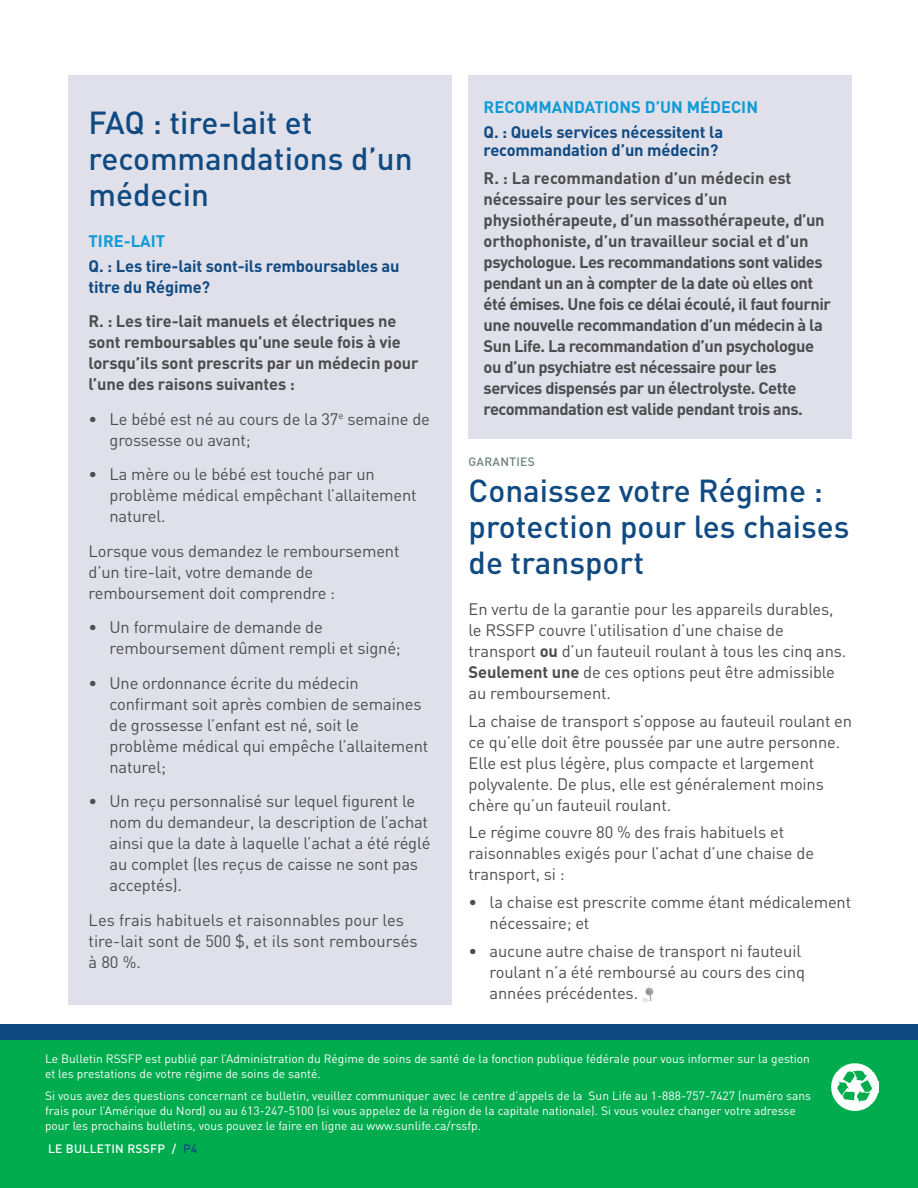
<style>
.page{position:relative;width:918px;height:1188px;background:#fff}
.page>*{position:absolute;margin:0;border:0;box-sizing:border-box;transform-origin:0 0}
.t1{font:500 31.5px/36px "DIN";color:#104a82}
.t2{font:16.5px/21px "DIN";letter-spacing:-.01em;color:#4d4d4f}
.t3{font:700 16.5px/21px "DIN";letter-spacing:-.03em;color:#4d4d4f}
.t4{font:700 16.5px/21px "DIN";letter-spacing:-.01em;color:#4d4d4f}
.t5{font:700 16.5px/21px "DIN";letter-spacing:-.01em;color:#104a82}
.t6{font:700 16.5px "DIN";color:#109ad6}
.t7{font:12px/15px "DIN";color:#fff}
.t8{font:500 12px "DIN";letter-spacing:.025em;color:#fff}
.t9{font:500 12px "DIN";letter-spacing:.025em;color:#6d8080}
.s1{font-weight:700}
.s2{color:#104a82}
</style>
<div class="page">
<div style="left:0;top:1040px;width:918px;height:148px;background:#00ac4e"></div>
<div style="left:0;top:1024px;width:918px;height:16px;background:#104a82"></div>
<img style="left:832px;top:1064px;width:46px;height:46px">
<div style="left:68px;top:75px;width:384px;height:929px;background:#dfe0e9"></div>
<div style="left:469px;top:75px;width:383px;height:363px;background:#dfe0e9"></div>
<img style="left:642px;top:987px;width:12px;height:15px">
<h1 class="t1" style="left:89px;top:103px;width:326px">FAQ : tire-lait et recommandations d’un médecin</h1>
<p class="t6" style="left:89px;top:230px;width:78px">Tire-lait</p>
<p class="t5" style="left:89px;top:254px;width:313px">Q. : Les tire-lait sont-ils remboursables au titre du Régime?</p>
<p class="t4" style="left:89px;top:310px;width:332px">R. : Les tire-lait manuels et électriques ne sont remboursables qu’une seule fois à vie lorsqu’ils sont prescrits par un médecin pour l’une des raisons suivantes :</p>
<p class="t2" style="left:110px;top:408px;width:322px;text-indent:-21px">• Le bébé est né au cours de la 37<sup>e</sup> semaine de grossesse ou avant;</p>
<p class="t2" style="left:110px;top:463px;width:309px;text-indent:-21px">• La mère ou le bébé est touché par un problème médical empêchant l’allaitement naturel.</p>
<p class="t2" style="left:89px;top:540px;width:313px">Lorsque vous demandez le remboursement d’un tire-lait, votre demande de remboursement doit comprendre :</p>
<p class="t2" style="left:110px;top:616px;width:293px;text-indent:-21px">• Un formulaire de demande de remboursement dûment rempli et signé;</p>
<p class="t2" style="left:110px;top:672px;width:320px;text-indent:-21px">• Une ordonnance écrite du médecin confirmant soit après combien de semaines de grossesse l’enfant est né, soit le problème médical qui empêche l’allaitement naturel;</p>
<p class="t2" style="left:110px;top:790px;width:323px;text-indent:-21px">• Un reçu personnalisé sur lequel figurent le nom du demandeur, la description de l’achat ainsi que la date à laquelle l’achat a été réglé au complet (les reçus de caisse ne sont pas acceptés).</p>
<p class="t2" style="left:89px;top:909px;width:331px">Les frais habituels et raisonnables pour les tire-lait sont de 500 $, et ils sont remboursés à 80 %.</p>
<p class="t6" style="left:484px;top:96px;width:276px">Recommandations d’un médecin</p>
<p class="t5" style="left:484px;top:122px;width:241px;line-height:18px">Q. : Quels services nécessitent la recommandation d’un médecin?</p>
<p class="t3" style="left:484px;top:166px;width:349px">R. : La recommandation d’un médecin est nécessaire pour les services d’un physiothérapeute, d’un massothérapeute, d’un orthophoniste, d’un travailleur social et d’un psychologue. Les recommandations sont valides pendant un an à compter de la date où elles ont été émises. Une fois ce délai écoulé, il faut fournir une nouvelle recommandation d’un médecin à la Sun Life. La recommandation d’un psychologue ou d’un psychiatre est nécessaire pour les services dispensés par un électrolyste. Cette recommandation est valide pendant trois ans.</p>
<p class="t9" style="left:469px;top:454px;width:68px">Garanties</p>
<h1 class="t1" style="left:469px;top:471px;width:382px">Conaissez votre Régime : protection pour les chaises de transport</h1>
<p class="t2" style="left:469px;top:598px;width:379px">En vertu de la garantie pour les appareils durables, le RSSFP couvre l’utilisation d’une chaise de transport <span class="s1">ou</span> d’un fauteuil roulant à tous les cinq ans.<br><span class="s1">Seulement une</span> de ces options peut être admissible au remboursement.</p>
<p class="t2" style="left:469px;top:710px;width:385px">La chaise de transport s’oppose au fauteuil roulant en ce qu’elle doit être poussée par une autre personne.<br>Elle est plus légère, plus compacte et largement polyvalente. De plus, elle est généralement moins chère qu’un fauteuil roulant.</p>
<p class="t2" style="left:469px;top:822px;width:347px">Le régime couvre 80 % des frais habituels et raisonnables exigés pour l’achat d’une chaise de transport, si :</p>
<p class="t2" style="left:490px;top:891px;width:363px;text-indent:-21px">• la chaise est prescrite comme étant médicalement nécessaire; et</p>
<p class="t2" style="left:490px;top:940px;width:317px;text-indent:-21px">• aucune autre chaise de transport ni fauteuil roulant n’a été remboursé au cours des cinq années précédentes.</p>
<p class="t7" style="left:45px;top:1051px;width:766px">Le Bulletin RSSFP est publié par l’Administration du Régime de soins de santé de la fonction publique fédérale pour vous informer sur la gestion et les prestations de votre régime de soins de santé.</p>
<p class="t7" style="left:45px;top:1087px;width:768px">Si vous avez des questions concernant ce bulletin, veuillez communiquer avec le centre d’appels de la Sun Life au 1-888-757-7427 (numéro sans frais pour l’Amérique du Nord) ou au 613-247-5100 (si vous appelez de la région de la capitale nationale). Si vous voulez changer votre adresse pour les prochains bulletins, vous pouvez le faire en ligne au www.sunlife.ca/rssfp.</p>
<p class="t8" style="left:48px;top:1141px;width:88px">Le Bulletin RSS</p>
<p class="t8" style="left:150px;top:1141px;width:48px">FP / <span class="s2">P4</span></p>
</div>
